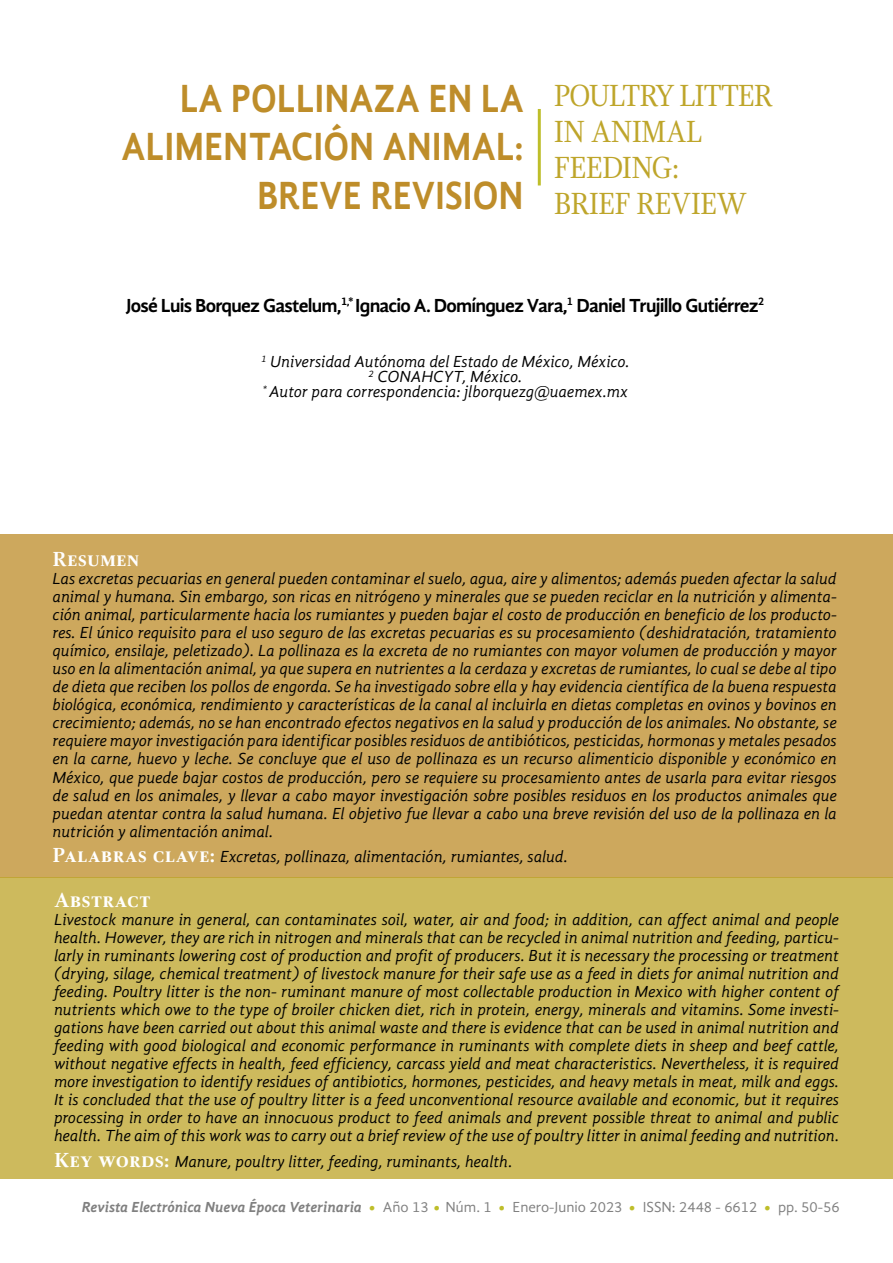
<style>
.page{position:relative;width:893px;height:1263px;background:#fff}
.page>*{position:absolute;margin:0;border:0;box-sizing:border-box;transform-origin:0 0}
.titulo_esp{font:700 40.5px/48.6px "Gandhi Sans";color:#be8d2a;text-align:right;scale:.9 1}
.titulo_ing{font:31.5px/36px "Gandhi Serif";letter-spacing:-.035em;color:#bea52a;scale:.9 1}
.t1{font:italic 700 31.5px "Gandhi Sans";color:#bebe2a}
.resumen{font:700 21px "Gandhi Serif";color:#fff}
.Autores{font:700 19.5px "Gandhi Sans";letter-spacing:-.04em;color:#000}
.resumen-2{font:italic 16.5px/18px "Gandhi Sans";color:#000;text-align:justify}
.institucion{font:italic 16.5px "Gandhi Sans";letter-spacing:-.01em;color:#000}
.t2{font:italic 700 15px "Gandhi Sans";color:#808080}
.t3{font:15px "Gandhi Sans";color:#808080}
.s1{font-family:"Gandhi Serif";font-weight:700;font-style:normal;font-size:21px;color:#fff}
.s2{font-size:31.5px;color:#bebe2a}
.s3{font-weight:400;font-style:normal}
.s4{font-weight:700;font-style:italic;font-size:31.5px;color:#bebe2a}
</style>
<div class="page">
<div style="left:0;top:534px;width:893px;height:343px;background:#cda85d"></div>
<hr style="left:538px;top:109px;width:3px;height:76px;background:#bebe2a">
<div style="left:0;top:877px;width:893px;height:302px;background:#cdba5d"></div>
<p class="titulo_esp" style="left:122px;top:73px;width:448px">LA POLLINAZA EN LA<br>ALIMENTACIÓN ANIMAL:<br>BREVE REVISION</p>
<p class="titulo_ing" style="left:554px;top:77px;width:245px">POULTRY LITTER<br>IN ANIMAL<br>FEEDING:<br>BRIEF REVIEW</p>
<p class="Autores" style="left:126px;top:294px;width:640px">José Luis Borquez Gastelum,<sup>1,*</sup> Ignacio A. Domínguez Vara,<sup>1</sup> Daniel Trujillo Gutiérrez<sup>2</sup></p>
<p class="institucion" style="left:261px;top:352px;width:370px"><sup>1</sup> Universidad Autónoma del Estado de México, México.</p>
<p class="institucion" style="left:369px;top:367px;width:155px"><sup>2</sup> CONAHCYT, México.</p>
<p class="institucion" style="left:263px;top:382px;width:366px"><sup>*</sup> Autor para correspondencia: jlborquezg@uaemex.mx</p>
<p class="resumen" style="left:52px;top:547px;width:89px">Resumen</p>
<p class="resumen-2" style="left:52px;top:570px;width:786px">Las excretas pecuarias en general pueden contaminar el suelo, agua, aire y alimentos; además pueden afectar la salud animal y humana. Sin embargo, son ricas en nitrógeno y minerales que se pueden reciclar en la nutrición y alimenta&shy;ción animal, particularmente hacia los rumiantes y pueden bajar el costo de producción en beneficio de los producto&shy;res. El único requisito para el uso seguro de las excretas pecuarias es su procesamiento (deshidratación, tratamiento químico, ensilaje, peletizado). La pollinaza es la excreta de no rumiantes con mayor volumen de producción y mayor uso en la alimentación animal, ya que supera en nutrientes a la cerdaza y excretas de rumiantes, lo cual se debe al tipo de dieta que reciben los pollos de engorda. Se ha investigado sobre ella y hay evidencia científica de la buena respuesta biológica, económica, rendimiento y características de la canal al incluirla en dietas completas en ovinos y bovinos en crecimiento; además, no se han encontrado efectos negativos en la salud y producción de los animales. No obstante, se requiere mayor investigación para identificar posibles residuos de antibióticos, pesticidas, hormonas y metales pesados en la carne, huevo y leche. Se concluye que el uso de pollinaza es un recurso alimenticio disponible y económico en México, que puede bajar costos de producción, pero se requiere su procesamiento antes de usarla para evitar riesgos de salud en los animales, y llevar a cabo mayor investigación sobre posibles residuos en los productos animales que puedan atentar contra la salud humana. El objetivo fue llevar a cabo una breve revisión del uso de la pollinaza en la nutrición y alimentación animal.</p>
<p class="resumen-2" style="left:52px;top:847px;width:517px"><span class="s1">Palabras clave:</span> Excretas, pollinaza, alimentación, rumiantes, salud.</p>
<p class="resumen" style="left:54px;top:888px;width:99px">Abstract</p>
<p class="resumen-2" style="left:54px;top:911px;width:787px">Livestock manure in general, can contaminates soil, water, air and food; in addition, can affect animal and people health. However, they are rich in nitrogen and minerals that can be recycled in animal nutrition and feeding, particu&shy;larly in ruminants lowering cost of production and profit of producers. But it is necessary the processing or treatment (drying, silage, chemical treatment) of livestock manure for their safe use as a feed in diets for animal nutrition and feeding. Poultry litter is the non- ruminant manure of most collectable production in Mexico with higher content of nutrients which owe to the type of broiler chicken diet, rich in protein, energy, minerals and vitamins. Some investi&shy;gations have been carried out about this animal waste and there is evidence that can be used in animal nutrition and feeding with good biological and economic performance in ruminants with complete diets in sheep and beef cattle, without negative effects in health, feed efficiency, carcass yield and meat characteristics. Nevertheless, it is required more investigation to identify residues of antibiotics, hormones, pesticides, and heavy metals in meat, milk and eggs.<br>It is concluded that the use of poultry litter is a feed unconventional resource available and economic, but it requires processing in order to have an innocuous product to feed animals and prevent possible threat to animal and public health. The aim of this work was to carry out a brief review of the use of poultry litter in animal feeding and nutrition.</p>
<p class="resumen-2" style="left:54px;top:1152px;width:460px"><span class="s1">Key words:</span> Manure, poultry litter, feeding, ruminants, health.</p>
<p class="t2" style="left:82px;top:1198px;width:412px">Revista Electrónica Nueva Época Veterinaria <span class="s2">.</span> <span class="s3">Año 13</span> <span class="s2">.</span> <span class="s3">Núm. 1</span></p>
<p class="t1" style="left:499px;top:1181px;width:9px">.</p>
<p class="t3" style="left:513px;top:1198px;width:246px">Enero-Junio 2023 <span class="s4">.</span> ISSN: 2448 - 6612</p>
<p class="t1" style="left:764px;top:1181px;width:9px">.</p>
<p class="t3" style="left:778px;top:1198px;width:63px">pp. 50-56</p>
</div>
